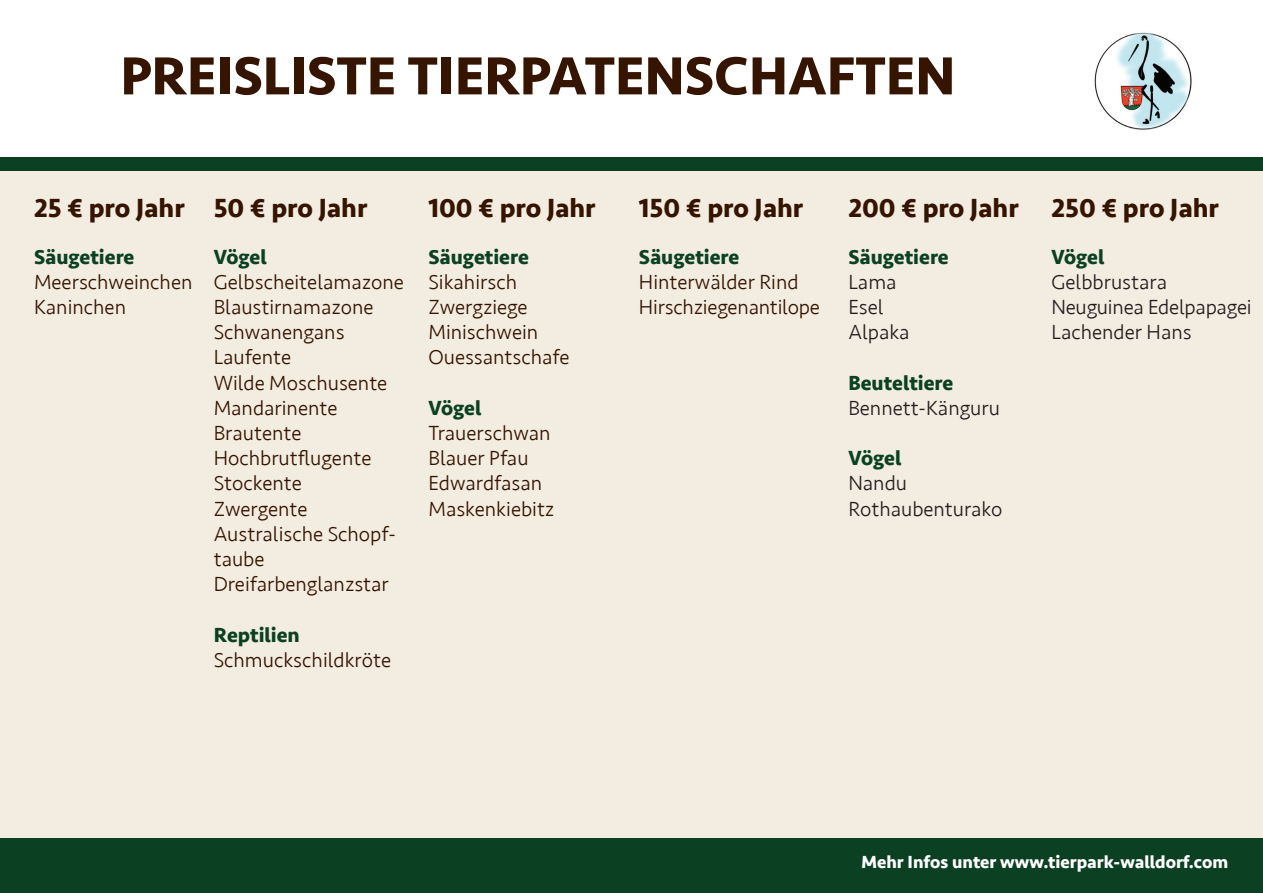
<style>
.page{position:relative;width:1263px;height:893px;background:#fff}
.page>*{position:absolute;margin:0;border:0;box-sizing:border-box;transform-origin:0 0}
.t1{font:700 55.5px "Seravek";color:#351400}
.t2{font:700 27px "Seravek";color:#351400}
.t3{font:300 21px/25.2px "Seravek";color:#351400}
.t4{font:300 21px "Seravek";color:#231f20}
.t5{font:700 21px "Seravek";color:#0b4122}
.t6{font:700 18px "Seravek";color:#fff}
</style>
<div class="page">
<div style="left:0;top:171px;width:1263px;height:668px;background:#f3ede1"></div>
<img style="left:1094px;top:32px;width:98px;height:98px">
<div style="left:0;top:157px;width:1263px;height:14px;background:#0b4122"></div>
<div style="left:0;top:839px;width:1263px;height:54px;background:#0b4122"></div>
<p class="t1" style="left:120px;top:32px;width:836px">PREISLISTE TIERPATENSCHAFTEN</p>
<p class="t2" style="left:34px;top:186px;width:152px">25 € pro Jahr</p>
<p class="t5" style="left:34px;top:240px;width:102px">Säugetiere</p>
<p class="t3" style="left:34px;top:270px;width:160px">Meerschweinchen</p>
<p class="t3" style="left:34px;top:295px;width:94px">Kaninchen</p>
<p class="t2" style="left:214px;top:186px;width:155px">50 € pro Jahr</p>
<p class="t5" style="left:214px;top:240px;width:54px">Vögel</p>
<p class="t3" style="left:214px;top:270px;width:192px">Gelbscheitelamazone</p>
<p class="t3" style="left:214px;top:295px;width:161px">Blaustirnamazone</p>
<p class="t3" style="left:214px;top:320px;width:132px">Schwanengans</p>
<p class="t3" style="left:214px;top:345px;width:79px">Laufente</p>
<p class="t3" style="left:214px;top:370px;width:175px">Wilde Moschusente</p>
<p class="t3" style="left:214px;top:396px;width:125px">Mandarinente</p>
<p class="t3" style="left:214px;top:421px;width:89px">Brautente</p>
<p class="t3" style="left:214px;top:446px;width:159px">Hochbrutflugente</p>
<p class="t3" style="left:214px;top:471px;width:90px">Stockente</p>
<p class="t3" style="left:214px;top:496px;width:95px">Zwergente</p>
<p class="t3" style="left:214px;top:522px;width:184px">Australische Schopf&shy;taube</p>
<p class="t3" style="left:214px;top:572px;width:177px">Dreifarbenglanzstar</p>
<p class="t5" style="left:214px;top:618px;width:88px">Reptilien</p>
<p class="t3" style="left:214px;top:648px;width:179px">Schmuckschildkröte</p>
<p class="t2" style="left:428px;top:186px;width:169px">100 € pro Jahr</p>
<p class="t5" style="left:428px;top:240px;width:102px">Säugetiere</p>
<p class="t3" style="left:428px;top:270px;width:90px">Sikahirsch</p>
<p class="t3" style="left:428px;top:295px;width:101px">Zwergziege</p>
<p class="t3" style="left:428px;top:320px;width:111px">Minischwein</p>
<p class="t3" style="left:428px;top:345px;width:143px">Ouessantschafe</p>
<p class="t5" style="left:428px;top:391px;width:54px">Vögel</p>
<p class="t3" style="left:428px;top:421px;width:124px">Trauerschwan</p>
<p class="t3" style="left:428px;top:446px;width:102px">Blauer Pfau</p>
<p class="t3" style="left:428px;top:471px;width:115px">Edwardfasan</p>
<p class="t3" style="left:428px;top:496px;width:127px">Maskenkiebitz</p>
<p class="t2" style="left:639px;top:186px;width:166px">150 € pro Jahr</p>
<p class="t5" style="left:639px;top:240px;width:102px">Säugetiere</p>
<p class="t3" style="left:639px;top:270px;width:161px">Hinterwälder Rind</p>
<p class="t3" style="left:639px;top:295px;width:182px">Hirschziegenantilope</p>
<p class="t2" style="left:848px;top:186px;width:172px">200 € pro Jahr</p>
<p class="t5" style="left:848px;top:240px;width:102px">Säugetiere</p>
<p class="t4" style="left:848px;top:270px;width:50px">Lama</p>
<p class="t4" style="left:848px;top:295px;width:37px">Esel</p>
<p class="t4" style="left:848px;top:320px;width:63px">Alpaka</p>
<p class="t5" style="left:848px;top:366px;width:106px">Beuteltiere</p>
<p class="t4" style="left:848px;top:396px;width:153px">Bennett-Känguru</p>
<p class="t5" style="left:848px;top:441px;width:54px">Vögel</p>
<p class="t4" style="left:848px;top:471px;width:60px">Nandu</p>
<p class="t4" style="left:848px;top:496px;width:156px">Rothaubenturako</p>
<p class="t2" style="left:1051px;top:186px;width:169px">250 € pro Jahr</p>
<p class="t5" style="left:1051px;top:240px;width:54px">Vögel</p>
<p class="t4" style="left:1051px;top:270px;width:117px">Gelbbrustara</p>
<p class="t4" style="left:1051px;top:295px;width:202px">Neuguinea Edelpapagei</p>
<p class="t4" style="left:1051px;top:320px;width:142px">Lachender Hans</p>
<p class="t6" style="left:861px;top:847px;width:368px">Mehr Infos unter www.tierpark-walldorf.com</p>
</div>
